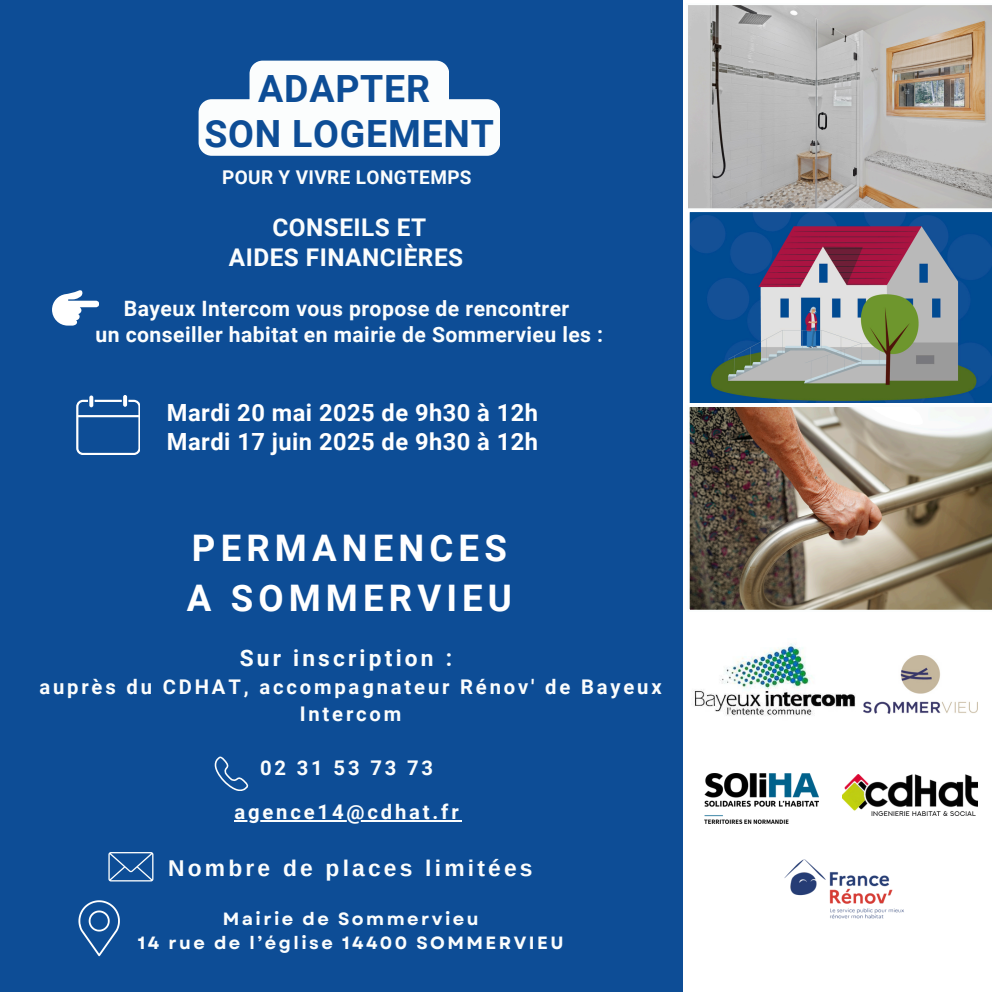
<style>
.page{position:relative;width:992px;height:992px;background:#fff}
.page>*{position:absolute;margin:0;border:0;box-sizing:border-box;transform-origin:0 0}
.t1{font:700 37.5px/45.5px "Roboto";letter-spacing:.02em;color:#0d4d96;text-align:center}
.t2{font:700 36.5px/50px "Roboto";letter-spacing:.14em;color:#fff}
.t3{font:700 24.5px/30px "Roboto";letter-spacing:.02em;color:#fbfdfd;text-align:center}
.t4{font:700 23.75px/28.8px "Roboto";letter-spacing:.02em;color:#fff}
.t5{font:700 22.75px "Arimo";letter-spacing:.14em;color:#fbfdfd}
.t6{font:700 22.75px "Roboto";letter-spacing:.14em;color:#fbfdfd}
.t7{font:700 21.25px/25.5px "Roboto";letter-spacing:.02em;color:#fbfdfd;text-align:center}
.t8{font:700 20.25px/27px "Roboto";letter-spacing:.14em;color:#fbfdfd;text-align:center}
.t9{font:700 19px "Roboto";letter-spacing:.02em;color:#fbfdfd}
.t10{font:700 17.75px/24px "Garet";letter-spacing:.14em;color:#fbfdfd;text-align:center}
</style>
<div class="page">
<div style="left:0;top:0;width:683px;height:992px;background:#0d4d96"></div>
<img style="left:694px;top:643px;width:162px;height:73px">
<svg style="left:199px;top:61px;width:301px;height:95px;background:#d7e2ed"></svg>
<hr style="left:234px;top:820px;width:228px;height:1px;background:#fbfdfd">
<svg style="left:688px;top:5px;width:304px;height:204px;background:#b6b2ad"></svg>
<img style="left:689px;top:407px;width:303px;height:203px">
<img style="left:704px;top:773px;width:115px;height:51px">
<img style="left:843px;top:774px;width:135px;height:42px">
<img style="left:784px;top:859px;width:120px;height:60px">
<svg style="left:689px;top:212px;width:303px;height:191px;background:#5e7188"></svg>
<svg style="left:78px;top:900px;width:42px;height:56px"></svg>
<svg style="left:76px;top:400px;width:64px;height:55px"></svg>
<svg style="left:89px;top:395px;width:4px;height:12px"></svg>
<svg style="left:123px;top:395px;width:4px;height:12px"></svg>
<svg style="left:52px;top:290px;width:47px;height:36px"></svg>
<svg style="left:214px;top:756px;width:35px;height:35px"></svg>
<svg style="left:108px;top:852px;width:45px;height:29px"></svg>
<img style="left:863px;top:656px;width:115px;height:58px">
<p class="t1" style="left:204px;top:66px;width:291px">ADAPTER<br>SON LOGEMENT</p>
<h1 class="t9" style="left:222px;top:166px;width:251px">POUR Y VIVRE LONGTEMPS</h1>
<p class="t3" style="left:229px;top:213px;width:236px">CONSEILS ET<br>AIDES FINANCIÈRES</p>
<h2 class="t7" style="left:96px;top:296px;width:509px">Bayeux Intercom vous propose de rencontrer<br>un conseiller habitat en mairie de Sommervieu les :</h2>
<h4 class="t4" style="left:167px;top:398px;width:373px">Mardi 20 mai 2025 de 9h30 à 12h<br>Mardi 17 juin 2025 de 9h30 à 12h</h4>
<h2 class="t2" style="left:187px;top:523px;width:327px">PERMANENCES<br>A SOMMERVIEU</h2>
<p class="t6" style="left:240px;top:645px;width:214px">Sur inscription :</p>
<p class="t8" style="left:39px;top:674px;width:624px">auprès du CDHAT, accompagnateur Rénov' de Bayeux<br>Intercom</p>
<p class="t8" style="left:234px;top:746px;width:226px;line-height:43.8px">02 31 53 73 73 agence14@cdhat.fr</p>
<p class="t5" style="left:168px;top:856px;width:366px">Nombre de places limitées</p>
<p class="t10" style="left:138px;top:907px;width:427px">Mairie de Sommervieu<br>14 rue de l’église 14400 SOMMERVIEU</p>
</div>
